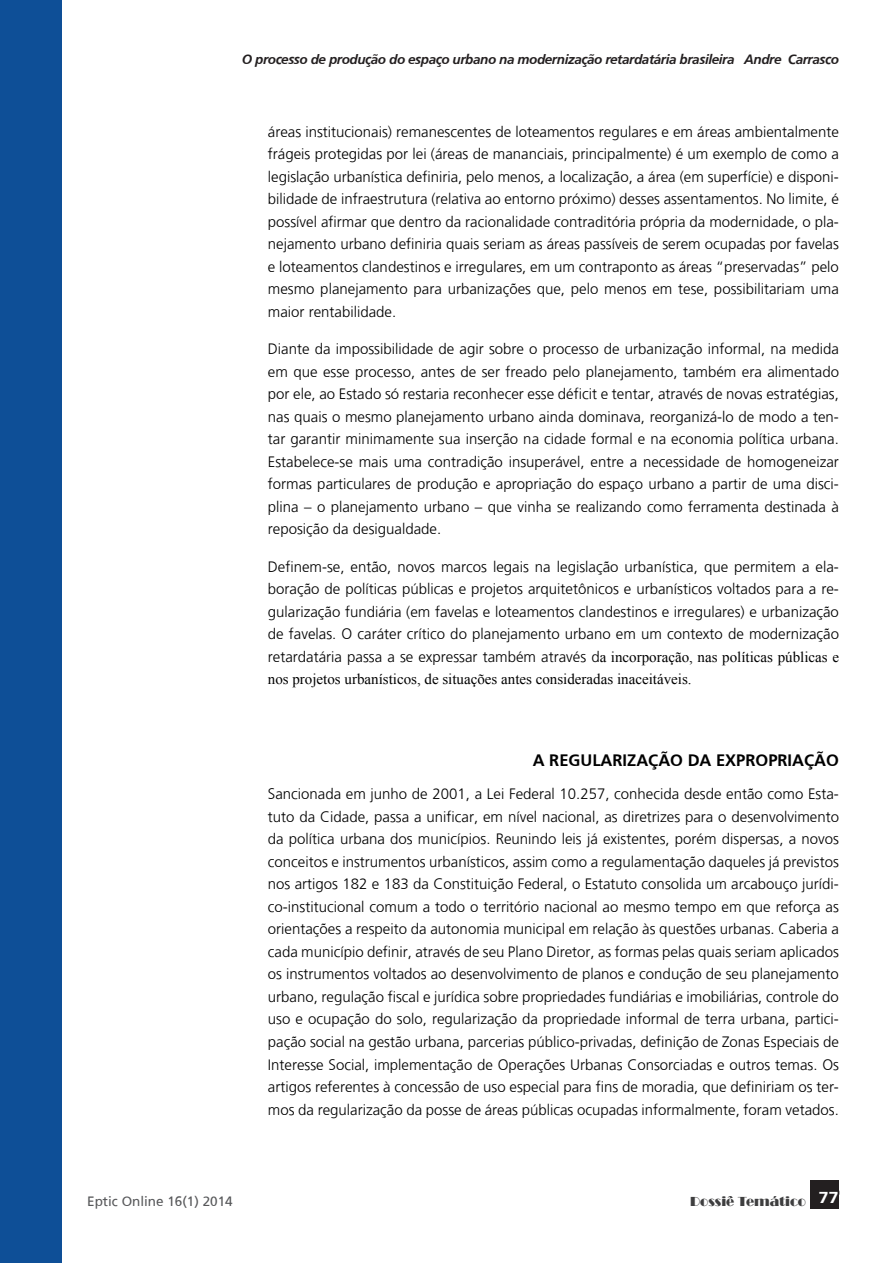
<style>
.page{position:relative;width:893px;height:1263px;background:#fff}
.page>*{position:absolute;margin:0;border:0;box-sizing:border-box;transform-origin:0 0}
.rev_subtitulos{font:700 16.5px "Frutiger";color:#000}
.rev_artigo{font:300 15px/22.5px "Frutiger";color:#000;text-align:justify}
.t1{font:italic 700 13.5px "Frutiger";letter-spacing:-.03em;color:#231f20}
.t2{font:13.5px "Frutiger";color:#57585a}
.t3{font:13.5px "Broadway";color:#3e3e3f}
.s1{font-family:"Times New Roman";font-weight:400}
</style>
<div class="page">
<div style="left:811px;top:1180px;width:28px;height:29px;background:#231f20"></div>
<div style="left:0;top:0;width:62px;height:1263px;background:#0e4f97"></div>
<p class="t1" style="left:242px;top:52px;width:599px">O processo de produção do espaço urbano na modernização retardatária brasileira Andre Carrasco</p>
<p class="rev_artigo" style="left:268px;top:120px;width:573px">áreas institucionais) remanescentes de loteamentos regulares e em áreas ambientalmente frágeis protegidas por lei (áreas de mananciais, principalmente) é um exemplo de como a legislação urbanística definiria, pelo menos, a localização, a área (em superfície) e disponi&shy;bilidade de infraestrutura (relativa ao entorno próximo) desses assentamentos. No limite, é possível afirmar que dentro da racionalidade contraditória própria da modernidade, o pla&shy;nejamento urbano definiria quais seriam as áreas passíveis de serem ocupadas por favelas e loteamentos clandestinos e irregulares, em um contraponto as áreas “preservadas” pelo mesmo planejamento para urbanizações que, pelo menos em tese, possibilitariam uma maior rentabilidade.</p>
<p class="rev_artigo" style="left:268px;top:338px;width:573px">Diante da impossibilidade de agir sobre o processo de urbanização informal, na medida em que esse processo, antes de ser freado pelo planejamento, também era alimentado por ele, ao Estado só restaria reconhecer esse déficit e tentar, através de novas estratégias, nas quais o mesmo planejamento urbano ainda dominava, reorganizá-lo de modo a ten&shy;tar garantir minimamente sua inserção na cidade formal e na economia política urbana.<br>Estabelece-se mais uma contradição insuperável, entre a necessidade de homogeneizar formas particulares de produção e apropriação do espaço urbano a partir de uma disci&shy;plina – o planejamento urbano – que vinha se realizando como ferramenta destinada à reposição da desigualdade.</p>
<p class="rev_artigo" style="left:268px;top:555px;width:573px">Definem-se, então, novos marcos legais na legislação urbanística, que permitem a ela&shy;boração de políticas públicas e projetos arquitetônicos e urbanísticos voltados para a re&shy;gularização fundiária (em favelas e loteamentos clandestinos e irregulares) e urbanização de favelas. O caráter crítico do planejamento urbano em um contexto de modernização retardatária passa a se expressar também através d<span class="s1">a incorporação, nas políticas públicas e nos projetos urbanísticos, de situações antes consideradas inaceitáveis.</span></p>
<p class="rev_subtitulos" style="left:533px;top:751px;width:308px">A REGULARIZAÇÃO DA EXPROPRIAÇÃO</p>
<p class="rev_artigo" style="left:268px;top:783px;width:573px">Sancionada em junho de 2001, a Lei Federal 10.257, conhecida desde então como Esta&shy;tuto da Cidade, passa a unificar, em nível nacional, as diretrizes para o desenvolvimento da política urbana dos municípios. Reunindo leis já existentes, porém dispersas, a novos conceitos e instrumentos urbanísticos, assim como a regulamentação daqueles já previstos nos artigos 182 e 183 da Constituição Federal, o Estatuto consolida um arcabouço jurídi&shy;co-institucional comum a todo o território nacional ao mesmo tempo em que reforça as orientações a respeito da autonomia municipal em relação às questões urbanas. Caberia a cada município definir, através de seu Plano Diretor, as formas pelas quais seriam aplicados os instrumentos voltados ao desenvolvimento de planos e condução de seu planejamento urbano, regulação fiscal e jurídica sobre propriedades fundiárias e imobiliárias, controle do uso e ocupação do solo, regularização da propriedade informal de terra urbana, partici&shy;pação social na gestão urbana, parcerias público-privadas, definição de Zonas Especiais de Interesse Social, implementação de Operações Urbanas Consorciadas e outros temas. Os artigos referentes à concessão de uso especial para fins de moradia, que definiriam os ter&shy;mos da regularização da posse de áreas públicas ocupadas informalmente, foram vetados.</p>
<p class="t2" style="left:87px;top:1193px;width:147px">Eptic Online 16(1) 2014</p>
<p class="t3" style="left:690px;top:1194px;width:150px">Dossiê Temático <sup>77</sup></p>
</div>
